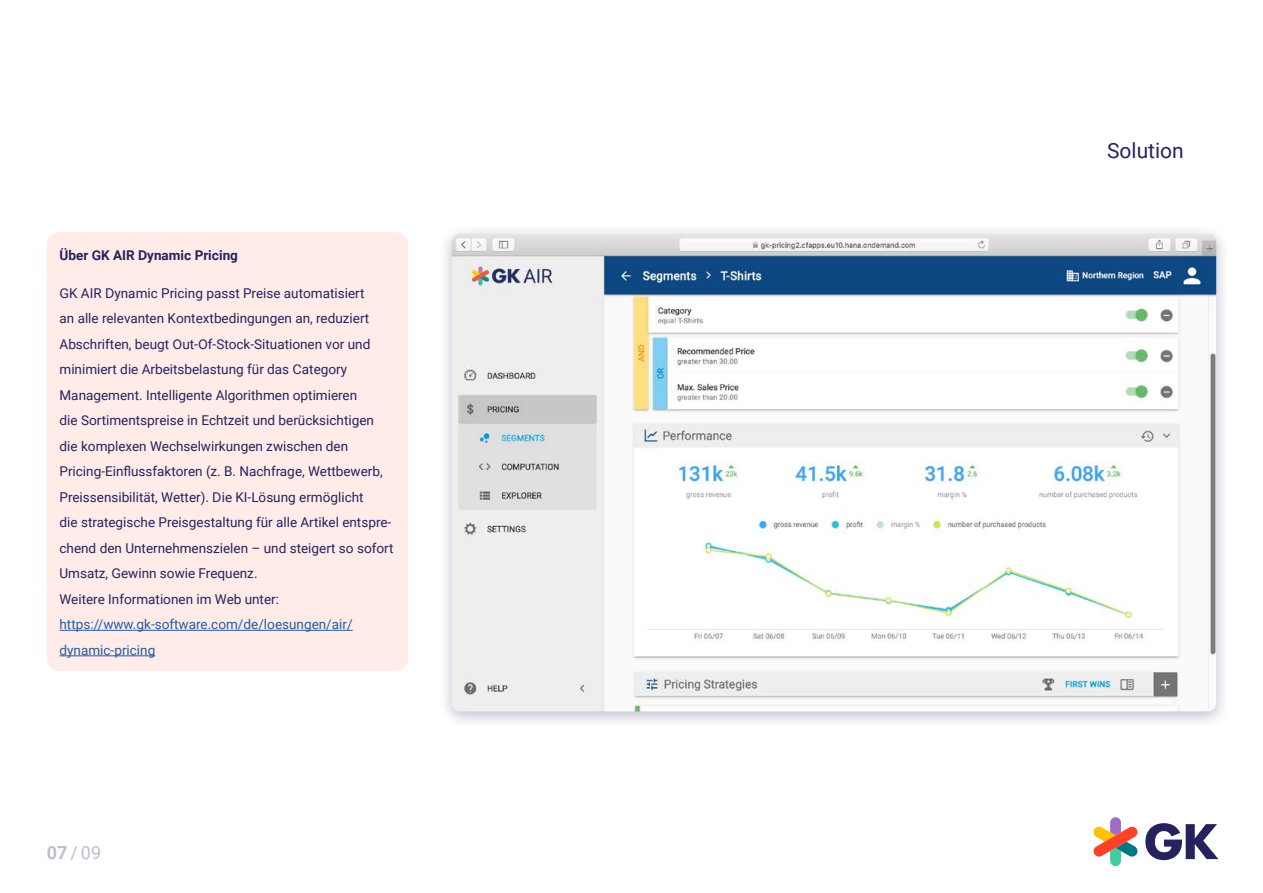
<style>
.page{position:relative;width:1263px;height:893px;background:#fff}
.page>*{position:absolute;margin:0;border:0;box-sizing:border-box;transform-origin:0 0}
.t1{font:21px "Roboto";color:#26225d}
.t2{font:18px "Roboto";color:#bebdce}
.t3{font:13.5px/25.5px "Roboto";color:#26225d}
.t4{font:13.5px/25.5px "Roboto";color:#275b9b}
.t5{font:700 13.5px "Roboto";color:#26225d}
.s1{font-weight:700}
</style>
<div class="page">
<svg style="left:1145px;top:823px;width:73px;height:37px"></svg>
<svg style="left:1093px;top:817px;width:45px;height:49px"></svg>
<div style="left:438px;top:224px;width:792px;height:506px;background:#26225d;opacity:.3"></div>
<img style="left:452px;top:234px;width:764px;height:477px">
<div style="left:47px;top:232px;width:361px;height:56px;background:#ffece9;border-radius:13px"></div>
<div style="left:47px;top:271px;width:361px;height:323px;background:#ffece9;border-radius:13px"></div>
<div style="left:47px;top:577px;width:361px;height:94px;background:#ffece9;border-radius:13px"></div>
<hr style="left:60px;top:630px;width:293px;height:1px;background:#275b9b">
<hr style="left:60px;top:655px;width:95px;height:1px;background:#275b9b">
<p class="t5" style="left:60px;top:246px;width:180px">Über GK AIR Dynamic Pricing</p>
<p class="t3" style="left:60px;top:280px;width:336px">GK AIR Dynamic Pricing passt Preise automatisiert<br>an alle relevanten Kontextbedingungen an, reduziert Abschriften, beugt Out-Of-Stock-Situationen vor und minimiert die Arbeitsbelastung für das Category Management. Intelligente Algorithmen optimieren<br>die Sortimentspreise in Echtzeit und berücksichtigen die komplexen Wechselwirkungen zwischen den Pricing-Einflussfaktoren (z. B. Nachfrage, Wettbewerb, Preissensibilität, Wetter). Die KI-Lösung ermöglicht<br>die strategische Preisgestaltung für alle Artikel entspre&shy;chend den Unternehmenszielen – und steigert so sofort Umsatz, Gewinn sowie Frequenz.<br>Weitere Informationen im Web unter:</p>
<p class="t4" style="left:60px;top:611px;width:295px">https://www.gk-software.com/de/loesungen/air/ dynamic-pricing</p>
<h2 class="t2" style="left:47px;top:840px;width:56px"><span class="s1">07</span> / 09</h2>
<h1 class="t1" style="left:1107px;top:136px;width:78px">Solution</h1>
</div>
